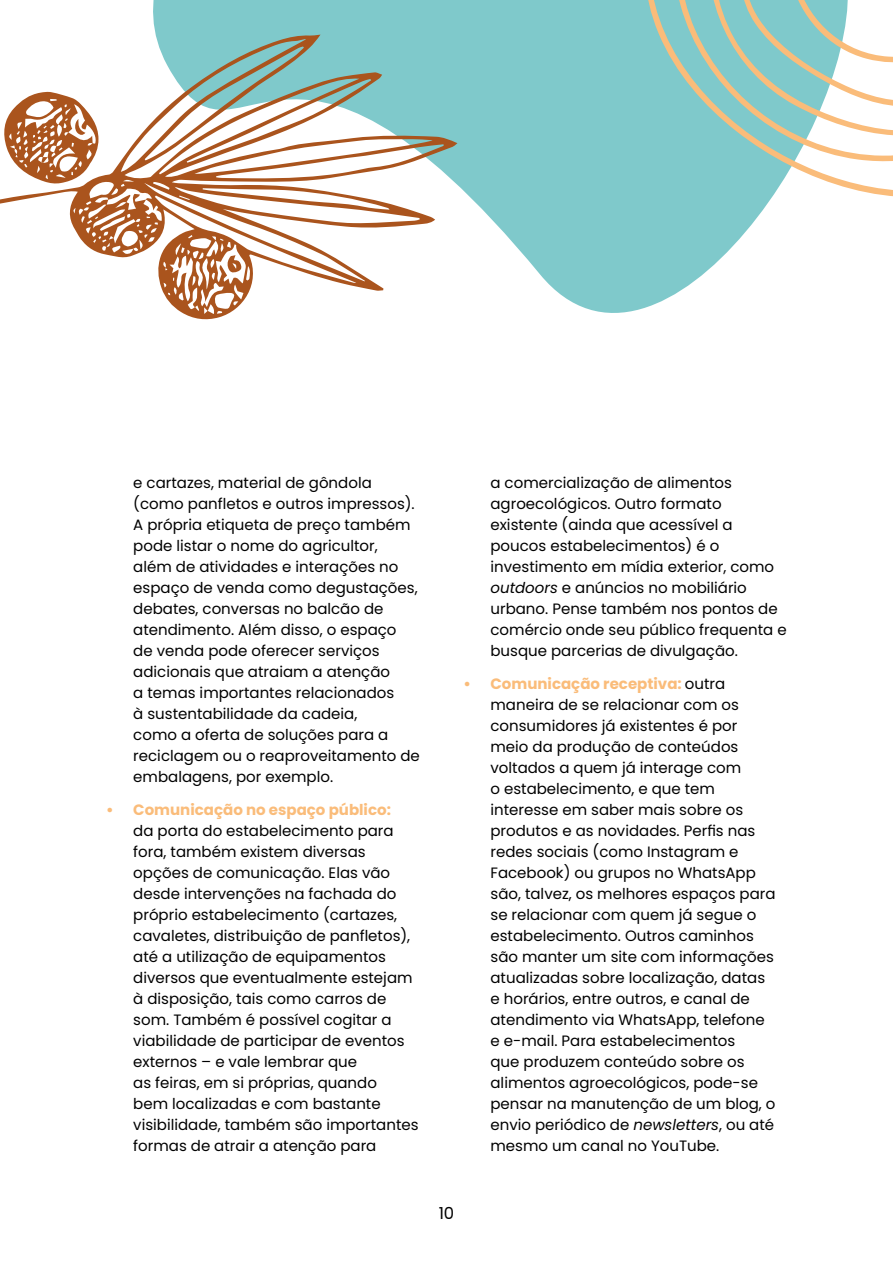
<style>
.page{position:relative;width:893px;height:1263px;background:#fff}
.page>*{position:absolute;margin:0;border:0;box-sizing:border-box;transform-origin:0 0}
.t1{font:16.5px "Poppins";color:#000}
.t2{font:15px/21px "Poppins";color:#000}
.t3{font:700 15px "Poppins";color:#fabc7a}
.s1{font-style:italic}
.s2{font-weight:700;color:#fabc7a}
</style>
<div class="page">
<svg style="left:153px;top:0;width:607px;height:313px;fill:#7fc9cb"></svg>
<svg style="left:640px;top:0;width:253px;height:214px;fill:#7fc9cb"></svg>
<svg style="left:671px;top:0;width:222px;height:166px"></svg>
<svg style="left:0;top:35px;width:457px;height:285px"></svg>
<svg style="left:227px;top:255px;width:15px;height:19px"></svg>
<svg style="left:2px;top:91px;width:97px;height:93px"></svg>
<p class="t2" style="left:133px;top:472px;width:288px">e cartazes, material de gôndola (como panfletos e outros impressos).<br>A própria etiqueta de preço também pode listar o nome do agricultor, além de atividades e interações no espaço de venda como degustações, debates, conversas no balcão de atendimento. Além disso, o espaço<br>de venda pode oferecer serviços adicionais que atraiam a atenção<br>a temas importantes relacionados<br>à sustentabilidade da cadeia,<br>como a oferta de soluções para a reciclagem ou o reaproveitamento de embalagens, por exemplo.</p>
<p class="t3" style="left:106px;top:801px;width:286px">• Comunicação no espaço público:</p>
<p class="t2" style="left:133px;top:820px;width:287px">da porta do estabelecimento para fora, também existem diversas opções de comunicação. Elas vão desde intervenções na fachada do próprio estabelecimento (cartazes, cavaletes, distribuição de panfletos), até a utilização de equipamentos diversos que eventualmente estejam à disposição, tais como carros de som. Também é possível cogitar a viabilidade de participar de eventos externos – e vale lembrar que<br>as feiras, em si próprias, quando<br>bem localizadas e com bastante visibilidade, também são importantes formas de atrair a atenção para</p>
<p class="t2" style="left:490px;top:472px;width:298px">a comercialização de alimentos agroecológicos. Outro formato existente (ainda que acessível a poucos estabelecimentos) é o investimento em mídia exterior, como <span class="s1">outdoors</span> e anúncios no mobiliário urbano. Pense também nos pontos de comércio onde seu público frequenta e busque parcerias de divulgação.</p>
<p class="t2" style="left:490px;top:673px;width:287px;text-indent:-27px"><span class="s2">• Comunicação receptiva:</span> outra maneira de se relacionar com os consumidores já existentes é por meio da produção de conteúdos voltados a quem já interage com<br>o estabelecimento, e que tem interesse em saber mais sobre os produtos e as novidades. Perfis nas redes sociais (como Instagram e Facebook) ou grupos no WhatsApp são, talvez, os melhores espaços para se relacionar com quem já segue o estabelecimento. Outros caminhos são manter um site com informações atualizadas sobre localização, datas e horários, entre outros, e canal de atendimento via WhatsApp, telefone e e-mail. Para estabelecimentos<br>que produzem conteúdo sobre os alimentos agroecológicos, pode-se pensar na manutenção de um blog, o envio periódico de <span class="s1">newsletters</span>, ou até mesmo um canal no YouTube.</p>
<p class="t1" style="left:439px;top:1203px;width:17px">10</p>
</div>
